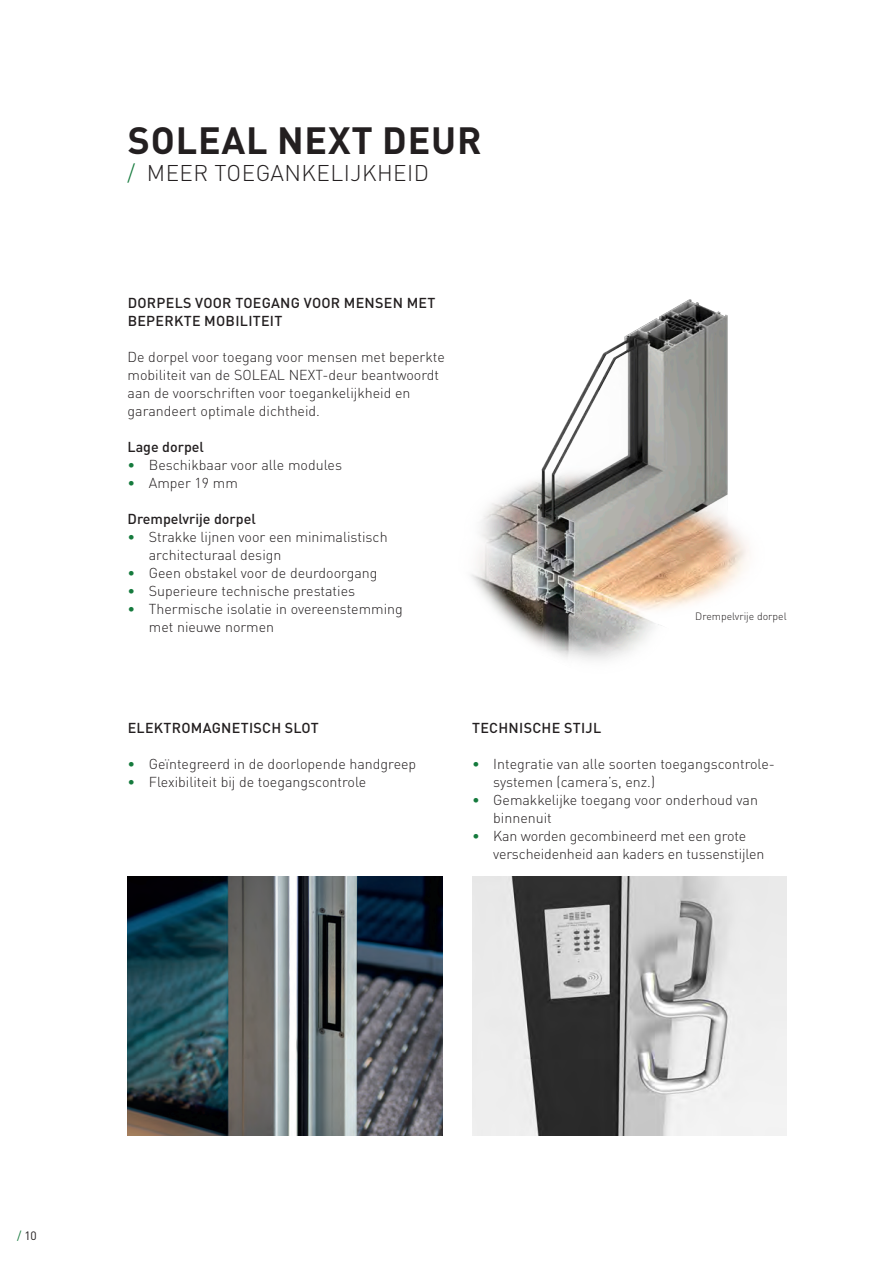
<style>
.page{position:relative;width:893px;height:1263px;background:#fff}
.page>*{position:absolute;margin:0;border:0;box-sizing:border-box;transform-origin:0 0}
.Product_Title{font:700 37.5px "DIN Pro";letter-spacing:.02em;color:#231f20}
.Product_Subtitle{font:300 22.5px "DIN Pro";letter-spacing:.02em;color:#231f20}
.Bodytext{font:300 14.25px/18px "DIN Pro";color:#231f20}
.Bodytext_title{font:500 14.25px/18px "DIN Pro";letter-spacing:.02em;color:#231f20}
.Bodytext-2{font:500 14.25px "DIN Pro";color:#231f20}
.t1{font:12px "DIN Pro";color:#231f20}
.Imagecaption_left{font:300 10.5px "DIN Pro";color:#231f20}
.s1{color:#157a3d}
</style>
<div class="page">
<img style="left:128px;top:876px;width:314px;height:259px">
<img style="left:472px;top:876px;width:315px;height:259px">
<img style="left:471px;top:299px;width:278px;height:361px">
<p class="Product_Title" style="left:128px;top:109px;width:355px">SOLEAL NEXT DEUR</p>
<p class="Product_Subtitle" style="left:128px;top:156px;width:303px"><span class="s1">/</span> MEER TOEGANKELIJKHEID</p>
<p class="Bodytext_title" style="left:128px;top:292px;width:309px">DORPELS VOOR TOEGANG VOOR MENSEN MET<br>BEPERKTE MOBILITEIT</p>
<p class="Bodytext" style="left:128px;top:346px;width:319px">De dorpel voor toegang voor mensen met beperkte mobiliteit van de SOLEAL NEXT-deur beantwoordt aan de voorschriften voor toegankelijkheid en garandeert optimale dichtheid.</p>
<p class="Bodytext-2" style="left:128px;top:435px;width:78px">Lage dorpel</p>
<p class="Bodytext" style="left:128px;top:454px;width:216px"><span class="s1">•</span> Beschikbaar voor alle modules</p>
<p class="Bodytext" style="left:128px;top:472px;width:112px"><span class="s1">•</span> Amper 19 mm</p>
<p class="Bodytext-2" style="left:128px;top:507px;width:130px">Drempelvrije dorpel</p>
<p class="Bodytext" style="left:149px;top:526px;width:240px;text-indent:-21px"><span class="s1">•</span> Strakke lijnen voor een minimalistisch architecturaal design</p>
<p class="Bodytext" style="left:128px;top:562px;width:251px"><span class="s1">•</span> Geen obstakel voor de deurdoorgang</p>
<p class="Bodytext" style="left:128px;top:580px;width:229px"><span class="s1">•</span> Superieure technische prestaties</p>
<p class="Bodytext" style="left:149px;top:598px;width:256px;text-indent:-21px"><span class="s1">•</span> Thermische isolatie in overeenstemming met nieuwe normen</p>
<p class="Imagecaption_left" style="left:695px;top:608px;width:93px">Drempelvrije dorpel</p>
<p class="Bodytext_title" style="left:128px;top:717px;width:193px">ELEKTROMAGNETISCH SLOT</p>
<p class="Bodytext" style="left:128px;top:754px;width:290px"><span class="s1">•</span> Geïntegreerd in de doorlopende handgreep</p>
<p class="Bodytext" style="left:128px;top:772px;width:240px"><span class="s1">•</span> Flexibiliteit bij de toegangscontrole</p>
<p class="Bodytext_title" style="left:472px;top:717px;width:131px">TECHNISCHE STIJL</p>
<p class="Bodytext" style="left:493px;top:754px;width:283px;text-indent:-21px"><span class="s1">•</span> Integratie van alle soorten toegangscontrole&shy;systemen (camera’s, enz.)</p>
<p class="Bodytext" style="left:493px;top:790px;width:266px;text-indent:-21px"><span class="s1">•</span> Gemakkelijke toegang voor onderhoud van binnenuit</p>
<p class="Bodytext" style="left:493px;top:826px;width:273px;text-indent:-21px"><span class="s1">•</span> Kan worden gecombineerd met een grote verscheidenheid aan kaders en tussenstijlen</p>
<p class="t1" style="left:17px;top:1226px;width:21px"><span class="s1">/</span> 10</p>
</div>
